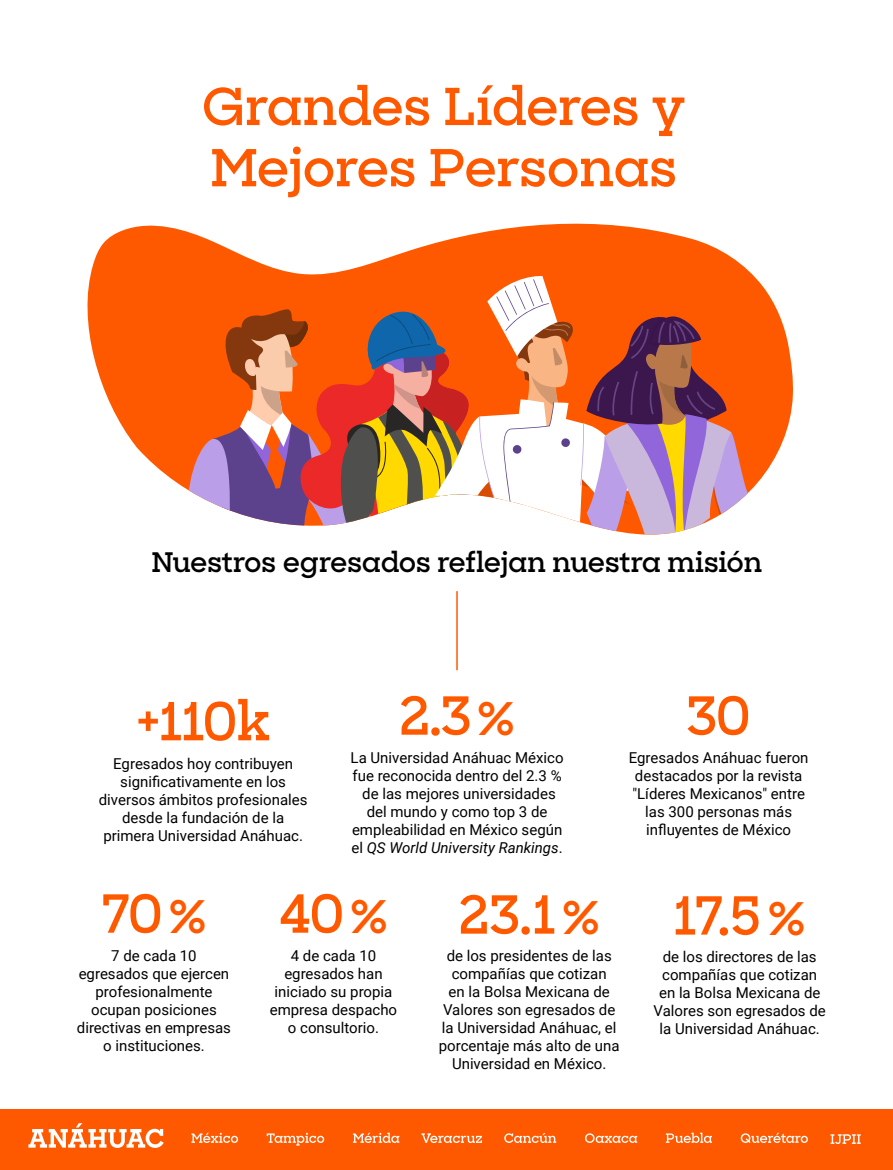
<style>
.page{position:relative;width:893px;height:1170px;background:#fff}
.page>*{position:absolute;margin:0;border:0;box-sizing:border-box;transform-origin:0 0}
.t1{font:600 52.5px "Sharp Slab";letter-spacing:-.04em;color:#ff5900}
.t2{font:600 51px/61.2px "Sharp Slab";letter-spacing:-.01em;color:#ff5900}
.t3{font:600 27px "Sharp Slab";letter-spacing:-.005em;color:#000}
.t4{font:15px/18px "Roboto";color:#000;text-align:center}
.s1{font-size:45px}
.s2{font-style:italic}
</style>
<div class="page">
<hr style="left:456px;top:591px;width:2px;height:79px;background:#ff5900">
<svg style="left:87px;top:223px;width:706px;height:264px;fill:#ff5900"></svg>
<svg style="left:178px;top:274px;width:576px;height:261px"></svg>
<svg style="left:775px;top:476px;width:3px;height:11px"></svg>
<div style="left:0;top:1109px;width:893px;height:60px;background:#ff5900"></div>
<svg style="left:191px;top:1132px;width:47px;height:10px"></svg>
<svg style="left:267px;top:1132px;width:57px;height:13px"></svg>
<svg style="left:353px;top:1132px;width:46px;height:10px"></svg>
<svg style="left:504px;top:1133px;width:52px;height:9px"></svg>
<svg style="left:585px;top:1133px;width:52px;height:9px"></svg>
<svg style="left:666px;top:1132px;width:46px;height:10px"></svg>
<svg style="left:741px;top:1132px;width:67px;height:10px"></svg>
<svg style="left:830px;top:1134px;width:31px;height:9px"></svg>
<svg style="left:28px;top:1123px;width:136px;height:24px"></svg>
<svg style="left:421px;top:1133px;width:61px;height:9px"></svg>
<h2 class="t2" style="left:201px;top:74px;width:486px">Grandes Líderes y<br>Mejores Personas</h2>
<h3 class="t3" style="left:151px;top:542px;width:613px">Nuestros egresados reflejan nuestra misión</h3>
<h1 class="t1" style="left:136px;top:683px;width:137px">+110k</h1>
<p class="t4" style="left:99px;top:753px;width:210px">Egresados hoy contribuyen significativamente en los diversos ámbitos profesionales desde la fundación de la primera Universidad Anáhuac.</p>
<h1 class="t1" style="left:399px;top:677px;width:118px">2.3<span class="s1">%</span></h1>
<p class="t4" style="left:351px;top:748px;width:214px">La Universidad Anáhuac México fue reconocida dentro del 2.3 % de las mejores universidades del mundo y como top 3 de empleabilidad en México según el <span class="s2">QS World University Rankings</span>.</p>
<h1 class="t1" style="left:686px;top:677px;width:66px">30</h1>
<p class="t4" style="left:629px;top:748px;width:181px">Egresados Anáhuac fueron destacados por la revista "Líderes Mexicanos" entre las 300 personas más influyentes de México</p>
<h1 class="t1" style="left:101px;top:875px;width:107px">70<span class="s1">%</span></h1>
<p class="t4" style="left:77px;top:946px;width:156px">7 de cada 10 egresados que ejercen profesionalmente ocupan posiciones directivas en empresas o instituciones.</p>
<h1 class="t1" style="left:279px;top:875px;width:111px">40<span class="s1">%</span></h1>
<p class="t4" style="left:270px;top:946px;width:129px">4 de cada 10 egresados han iniciado su propia empresa despacho o consultorio.</p>
<h1 class="t1" style="left:458px;top:876px;width:143px">23.1<span class="s1">%</span></h1>
<p class="t4" style="left:439px;top:945px;width:182px">de los presidentes de las compañías que cotizan<br>en la Bolsa Mexicana de<br>Valores son egresados de la Universidad Anáhuac, el porcentaje más alto de una<br>Universidad en México.</p>
<h1 class="t1" style="left:674px;top:877px;width:134px">17.5 <span class="s1">%</span></h1>
<p class="t4" style="left:654px;top:946px;width:174px">de los directores de las compañías que cotizan en la Bolsa Mexicana de<br>Valores son egresados de la Universidad Anáhuac.</p>
</div>
